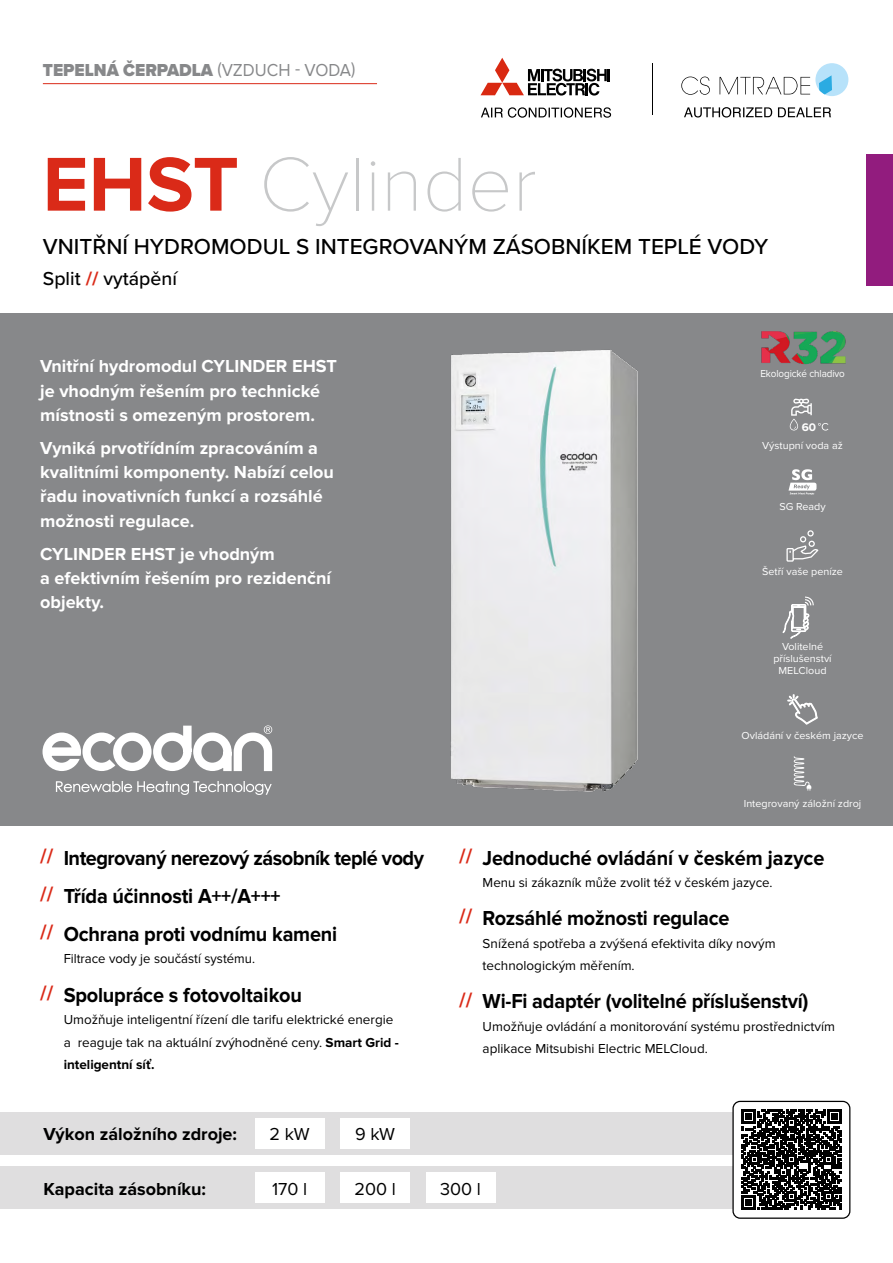
<style>
.page{position:relative;width:893px;height:1263px;background:#fff}
.page>*{position:absolute;margin:0;border:0;box-sizing:border-box;transform-origin:0 0}
.t1{font:100 79.05px "Proxima Nova T";color:#c7c8c9}
.t2{font:500 22.5px "Proxima Nova";color:#000}
.t3{font:700 21px/38.1px "Proxima Nova";letter-spacing:-.01em;color:#000;scale:.95 1}
.t4{font:500 19.5px "Proxima Nova";color:#000}
.t5{font:700 18px/24.3px "Proxima Nova";color:#fff}
.t6{font:700 18px "Proxima Nova";color:#000}
.t7{font:900 18px "Proxima Nova";color:#87888a;scale:.95 1}
.t8{font:18px "Proxima Nova";color:#000}
.t9{font:13.5px/22.5px "Proxima Nova";color:#000}
.t10{font:700 11.4px "Proxima Nova";color:#fff}
.t11{font:10.5px/12px "Proxima Nova";color:#fff;text-align:center}
.t12{font:10.5px "Proxima Nova";color:#fff;scale:.94 1}
.s1{font-weight:400}
.s2{font-family:"Proxima Nova";font-weight:700;color:#da2a18}
.s3{font-weight:700;color:#da2a18}
.s4{color:#da2a18}
.s5{font-weight:700}
</style>
<div class="page">
<div style="left:0;top:1166px;width:732px;height:43px;background:#dfdedf"></div>
<hr style="left:43px;top:83px;width:334px;height:1px;background:#da2a18">
<svg style="left:481px;top:107px;width:130px;height:11px"></svg>
<svg style="left:480px;top:58px;width:130px;height:38px"></svg>
<svg style="left:681px;top:77px;width:29px;height:18px"></svg>
<svg style="left:720px;top:63px;width:128px;height:33px"></svg>
<hr style="left:652px;top:63px;width:1px;height:52px;background:#000">
<svg style="left:684px;top:107px;width:147px;height:11px"></svg>
<div style="left:0;top:314px;width:893px;height:512px;background:#87888a"></div>
<div style="left:0;top:1112px;width:732px;height:42px;background:#dfdedf"></div>
<div style="left:866px;top:154px;width:27px;height:132px;background:#921c7e"></div>
<svg style="left:741px;top:1109px;width:101px;height:101px"></svg>
<div style="left:732px;top:1101px;width:118px;height:118px;border:1px solid #000;border-radius:7px"></div>
<img style="left:761px;top:331px;width:85px;height:33px">
<div style="left:340px;top:1172px;width:70px;height:31px;background:#fff"></div>
<div style="left:255px;top:1172px;width:69px;height:31px;background:#fff"></div>
<img style="left:451px;top:350px;width:187px;height:442px">
<div style="left:340px;top:1118px;width:70px;height:30px;background:#fff"></div>
<div style="left:255px;top:1118px;width:69px;height:30px;background:#fff"></div>
<svg style="left:786px;top:530px;width:33px;height:32px"></svg>
<svg style="left:790px;top:398px;width:22px;height:32px"></svg>
<svg style="left:818px;top:423px;width:10px;height:8px"></svg>
<svg style="left:787px;top:694px;width:31px;height:31px"></svg>
<svg style="left:43px;top:725px;width:229px;height:46px"></svg>
<svg style="left:56px;top:781px;width:216px;height:14px"></svg>
<svg style="left:782px;top:596px;width:32px;height:43px"></svg>
<svg style="left:788px;top:469px;width:28px;height:26px"></svg>
<svg style="left:793px;top:756px;width:18px;height:35px"></svg>
<div style="left:426px;top:1172px;width:69px;height:31px;background:#fff"></div>
<h3 class="t7" style="left:43px;top:56px;width:330px">TEPELNÁ ČERPADLA <span class="s1">(VZDUCH - VODA)</span></h3>
<h1 class="t1" style="left:43px;top:125px;width:496px"><span class="s2">EHST</span> Cylinder</h1>
<h2 class="t2" style="left:43px;top:229px;width:727px">VNITŘNÍ HYDROMODUL S INTEGROVANÝM ZÁSOBNÍKEM TEPLÉ VODY</h2>
<h3 class="t4" style="left:43px;top:264px;width:136px">Split <span class="s3">//</span> vytápění</h3>
<h3 class="t5" style="left:40px;top:355px;width:298px">Vnitřní hydromodul CYLINDER EHST je vhodným řešením pro technické místnosti s omezeným prostorem.</h3>
<h3 class="t5" style="left:40px;top:436px;width:295px">Vyniká prvotřídním zpracováním a kvalitními komponenty. Nabízí celou řadu inovativních funkcí a rozsáhlé možnosti regulace.</h3>
<h3 class="t5" style="left:40px;top:542px;width:292px">CYLINDER EHST je vhodným<br>a efektivním řešením pro rezidenční objekty.</h3>
<p class="t12" style="left:760px;top:367px;width:91px">Ekologické chladivo</p>
<p class="t10" style="left:802px;top:420px;width:16px">60</p>
<p class="t11" style="left:762px;top:439px;width:82px">Výstupní voda až</p>
<p class="t11" style="left:779px;top:501px;width:48px">SG Ready</p>
<p class="t11" style="left:762px;top:566px;width:82px">Šetří vaše peníze</p>
<p class="t11" style="left:773px;top:641px;width:60px">Volitelné příslušenství<br>MELCloud</p>
<p class="t11" style="left:741px;top:730px;width:123px">Ovládání v českém jazyce</p>
<h3 class="t3" style="left:40px;top:839px;width:405px"><span class="s4">//</span> Integrovaný nerezový zásobník teplé vody <span class="s4">//</span> Třída účinnosti A++/A+++<br><span class="s4">//</span> Ochrana proti vodnímu kameni</h3>
<p class="t9" style="left:64px;top:948px;width:193px">Filtrace vody je součástí systému.</p>
<h3 class="t3" style="left:40px;top:976px;width:277px"><span class="s4">//</span> Spolupráce s fotovoltaikou</h3>
<p class="t9" style="left:64px;top:1008px;width:337px">Umožňuje inteligentní řízení dle tarifu elektrické energie a reaguje tak na aktuální zvýhodněné ceny. <span class="s5">Smart Grid - inteligentní síť.</span></p>
<p class="t11" style="left:744px;top:798px;width:119px">Integrovaný záložní zdroj</p>
<h3 class="t3" style="left:459px;top:839px;width:386px"><span class="s4">//</span> Jednoduché ovládání v českém jazyce</h3>
<p class="t9" style="left:483px;top:872px;width:292px">Menu si zákazník může zvolit též v českém jazyce.</p>
<h3 class="t3" style="left:459px;top:900px;width:286px"><span class="s4">//</span> Rozsáhlé možnosti regulace</h3>
<p class="t9" style="left:483px;top:932px;width:294px">Snížená spotřeba a zvýšená efektivita díky novým technologickým měřením.</p>
<h3 class="t3" style="left:459px;top:983px;width:369px"><span class="s4">//</span> Wi-Fi adaptér (volitelné příslušenství)</h3>
<p class="t9" style="left:483px;top:1015px;width:354px">Umožňuje ovládání a monitorování systému prostřednictvím aplikace Mitsubishi Electric MELCloud.</p>
<h3 class="t6" style="left:44px;top:1124px;width:195px">Výkon záložního zdroje:</h3>
<h3 class="t8" style="left:270px;top:1124px;width:41px">2 kW</h3>
<h3 class="t8" style="left:355px;top:1124px;width:42px">9 kW</h3>
<h3 class="t6" style="left:44px;top:1178px;width:164px">Kapacita zásobníku:</h3>
<h3 class="t8" style="left:272px;top:1178px;width:37px">170 l</h3>
<h3 class="t8" style="left:354px;top:1178px;width:43px">200 l</h3>
<h3 class="t8" style="left:440px;top:1178px;width:42px">300 l</h3>
</div>
